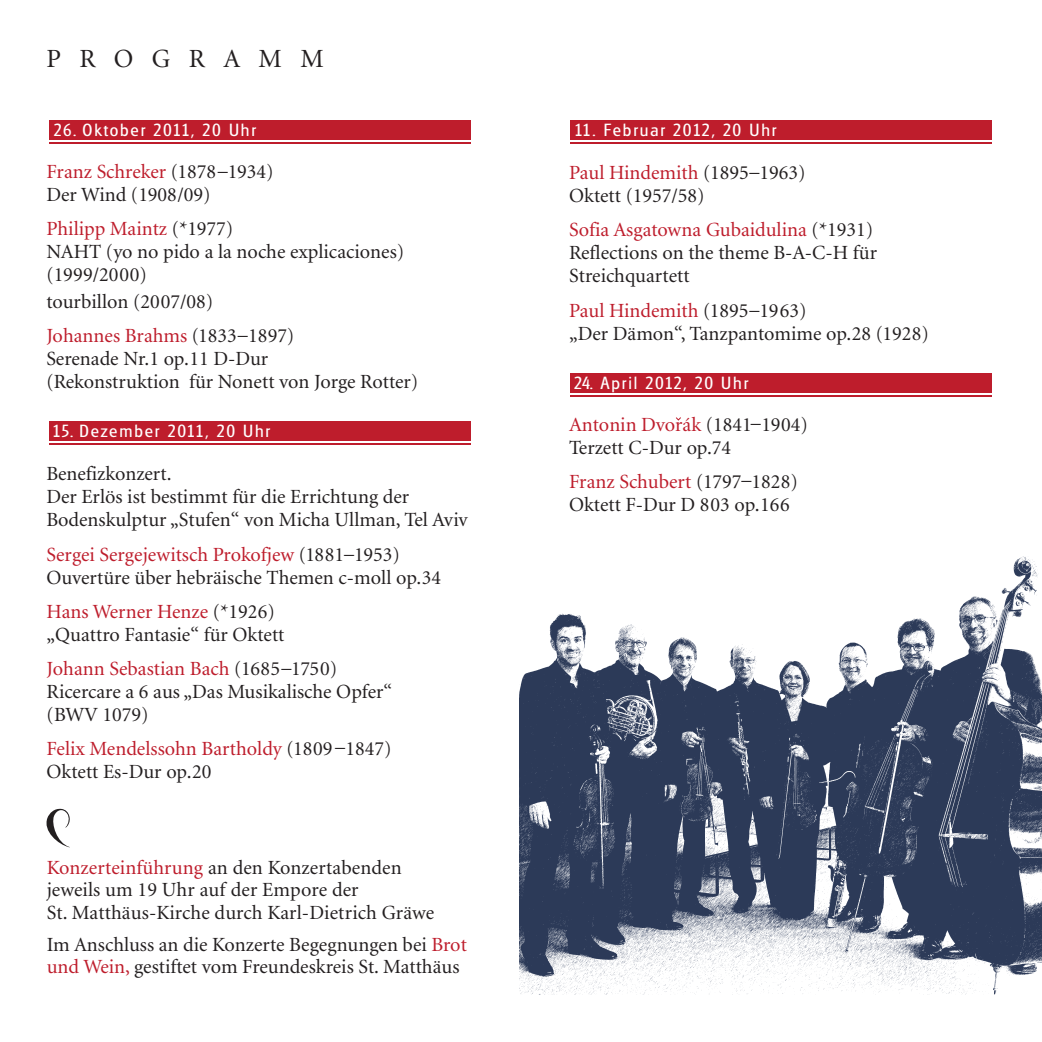
<style>
.page{position:relative;width:1042px;height:1042px;background:#fff}
.page>*{position:absolute;margin:0;border:0;box-sizing:border-box;transform-origin:0 0}
.t1{font:26.25px "Minion";letter-spacing:.7em;color:#231f20}
.t2{font:20.12px/22.8px "Minion";color:#231f20}
.t3{font:18.38px "Glasgow";letter-spacing:.1em;color:#fff}
.s1{color:#be1d2c}
</style>
<div class="page">
<img style="left:519px;top:556px;width:523px;height:438px">
<svg style="left:46px;top:808px;width:24px;height:39px"></svg>
<div style="left:49px;top:120px;width:421px;height:20px;background:#be1d2c"></div>
<hr style="left:49px;top:142px;width:421px;height:2px;background:#be1d2c">
<div style="left:570px;top:120px;width:422px;height:20px;background:#be1d2c"></div>
<hr style="left:570px;top:142px;width:422px;height:2px;background:#be1d2c">
<div style="left:570px;top:373px;width:422px;height:20px;background:#be1d2c"></div>
<hr style="left:570px;top:395px;width:422px;height:2px;background:#be1d2c">
<div style="left:49px;top:421px;width:421px;height:20px;background:#be1d2c"></div>
<hr style="left:49px;top:443px;width:421px;height:2px;background:#be1d2c">
<svg style="left:676px;top:417px;width:5px;height:4px"></svg>
<h1 class="t1" style="left:47px;top:46px;width:279px">PROGRAMM</h1>
<p class="t3" style="left:54px;top:120px;width:204px">26. Oktober 2011, 20 Uhr</p>
<p class="t3" style="left:575px;top:120px;width:203px">11. Februar 2012, 20 Uhr</p>
<p class="t2" style="left:46px;top:161px;width:229px"><span class="s1">Franz Schreker</span> (1878–1934)<br>Der Wind (1908/09)</p>
<p class="t2" style="left:46px;top:218px;width:359px"><span class="s1">Philipp Maintz</span> (*1977)<br>NAHT (yo no pido a la noche explicaciones) (1999/2000)</p>
<p class="t2" style="left:46px;top:285px;width:249px;line-height:34.1px">tourbillon (2007/08)<br><span class="s1">Johannes Brahms</span> (1833–1897)</p>
<p class="t2" style="left:46px;top:348px;width:373px">Serenade Nr.1 op.11 D-Dur<br>(Rekonstruktion für Nonett von Jorge Rotter)</p>
<p class="t2" style="left:569px;top:162px;width:238px"><span class="s1">Paul Hindemith</span> (1895–1963)<br>Oktett (1957/58)</p>
<p class="t2" style="left:569px;top:219px;width:309px"><span class="s1">Sofia Asgatowna Gubaidulina</span> (*1931)<br>Reflections on the theme B-A-C-H für<br>Streichquartett</p>
<p class="t2" style="left:569px;top:300px;width:361px"><span class="s1">Paul Hindemith</span> (1895–1963)<br>„Der Dämon“, Tanzpantomime op.28 (1928)</p>
<p class="t3" style="left:574px;top:373px;width:176px">24. April 2012, 20 Uhr</p>
<p class="t3" style="left:53px;top:421px;width:218px">15. Dezember 2011, 20 Uhr</p>
<p class="t2" style="left:569px;top:414px;width:240px"><span class="s1">Antonin Dvorák</span> (1841–1904)<br>Terzett C-Dur op.74</p>
<p class="t2" style="left:569px;top:471px;width:230px"><span class="s1">Franz Schubert</span> (1797–1828)<br>Oktett F-Dur D 803 op.166</p>
<p class="t2" style="left:46px;top:462px;width:423px">Benefizkonzert.<br>Der Erlös ist bestimmt für die Errichtung der<br>Bodenskulptur „Stufen“ von Micha Ullman, Tel Aviv</p>
<p class="t2" style="left:47px;top:544px;width:396px"><span class="s1">Sergei Sergejewitsch Prokofjew</span> (1881–1953)<br>Ouvertüre über hebräische Themen c-moll op.34</p>
<p class="t2" style="left:47px;top:601px;width:239px"><span class="s1">Hans Werner Henze</span> (*1926) „Quattro Fantasie“ für Oktett</p>
<p class="t2" style="left:47px;top:658px;width:347px"><span class="s1">Johann Sebastian Bach</span> (1685–1750)<br>Ricercare a 6 aus „Das Musikalische Opfer“ (BWV 1079)</p>
<p class="t2" style="left:47px;top:738px;width:346px"><span class="s1">Felix Mendelssohn Bartholdy</span> (1809 –1847)<br>Oktett Es-Dur op.20</p>
<p class="t2" style="left:47px;top:856px;width:389px"><span class="s1">Konzerteinführung</span> an den Konzertabenden jeweils um 19 Uhr auf der Empore der<br>St. Matthäus-Kirche durch Karl-Dietrich Gräwe</p>
<p class="t2" style="left:47px;top:933px;width:422px">Im Anschluss an die Konzerte Begegnungen bei <span class="s1">Brot und Wein,</span> gestiftet vom Freundeskreis St. Matthäus</p>
</div>
